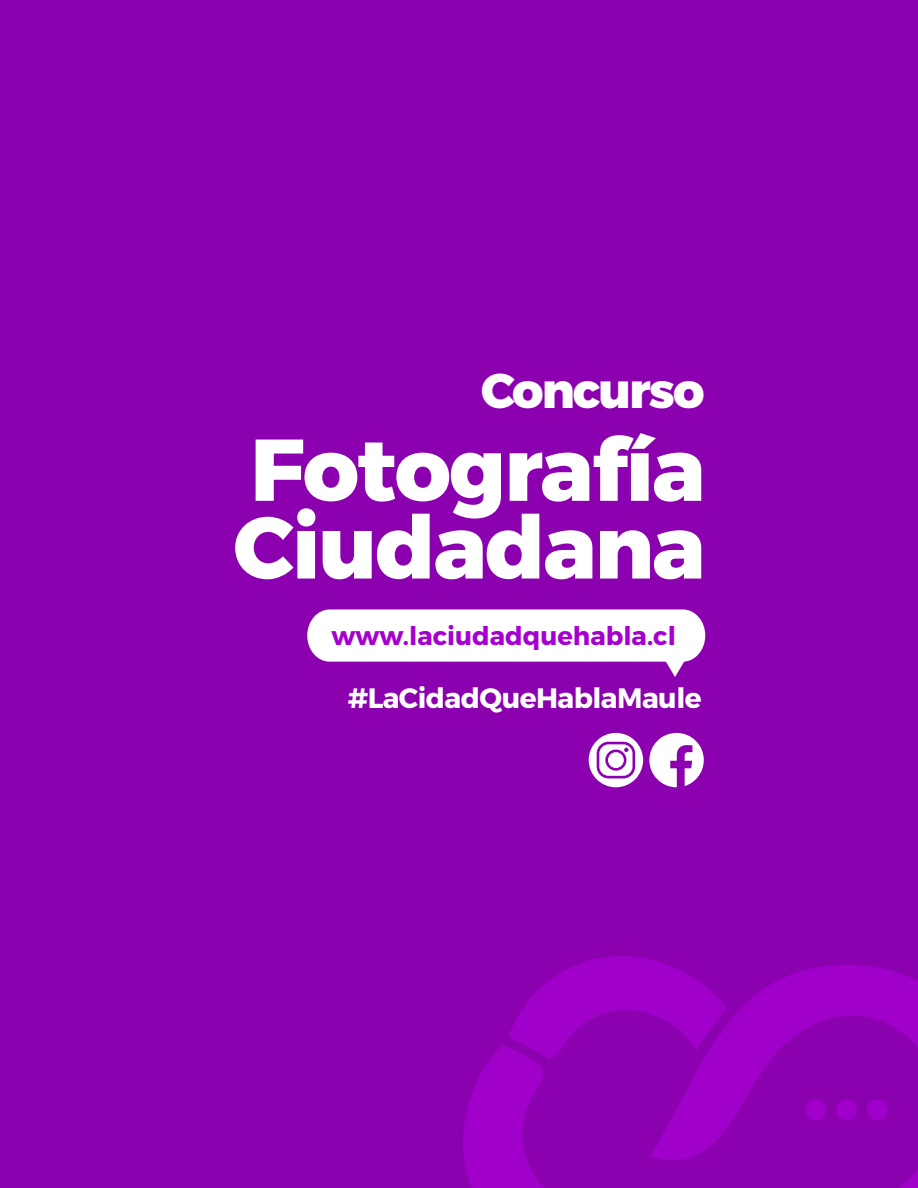
<style>
.page{position:relative;width:918px;height:1188px;background:#8b00af}
.page>*{position:absolute;margin:0;border:0;box-sizing:border-box;transform-origin:0 0}
.t1{font:800 87.45px/77.7px "Montserrat";letter-spacing:-.02em;color:#fff}
.t2{font:800 48.9px "Montserrat";letter-spacing:-.04em;color:#fff}
.t3{font:700 28.05px "Montserrat";letter-spacing:-.02em;color:#fff}
.t4{font:700 25.65px "Montserrat";color:#a500cf}
</style>
<div class="page">
<svg style="left:582px;top:956px;width:79px;height:7px"></svg>
<svg style="left:463px;top:963px;width:455px;height:225px"></svg>
<div style="left:805px;top:1100px;width:21px;height:20px;background:#a100cb;border-radius:50%"></div>
<div style="left:836px;top:1100px;width:21px;height:20px;background:#a100cb;border-radius:50%"></div>
<div style="left:867px;top:1100px;width:20px;height:20px;background:#a100cb;border-radius:50%"></div>
<svg style="left:307px;top:609px;width:398px;height:68px"></svg>
<svg style="left:649px;top:733px;width:55px;height:54px"></svg>
<svg style="left:589px;top:733px;width:54px;height:54px"></svg>
<h2 class="t2" style="left:481px;top:361px;width:225px">Concurso</h2>
<h1 class="t1" style="left:233px;top:433px;width:473px">Fotografía<br>Ciudadana</h1>
<p class="t4" style="left:332px;top:620px;width:346px">www.laciudadquehabla.cl</p>
<p class="t3" style="left:348px;top:680px;width:355px">#LaCidadQueHablaMaule</p>
</div>
